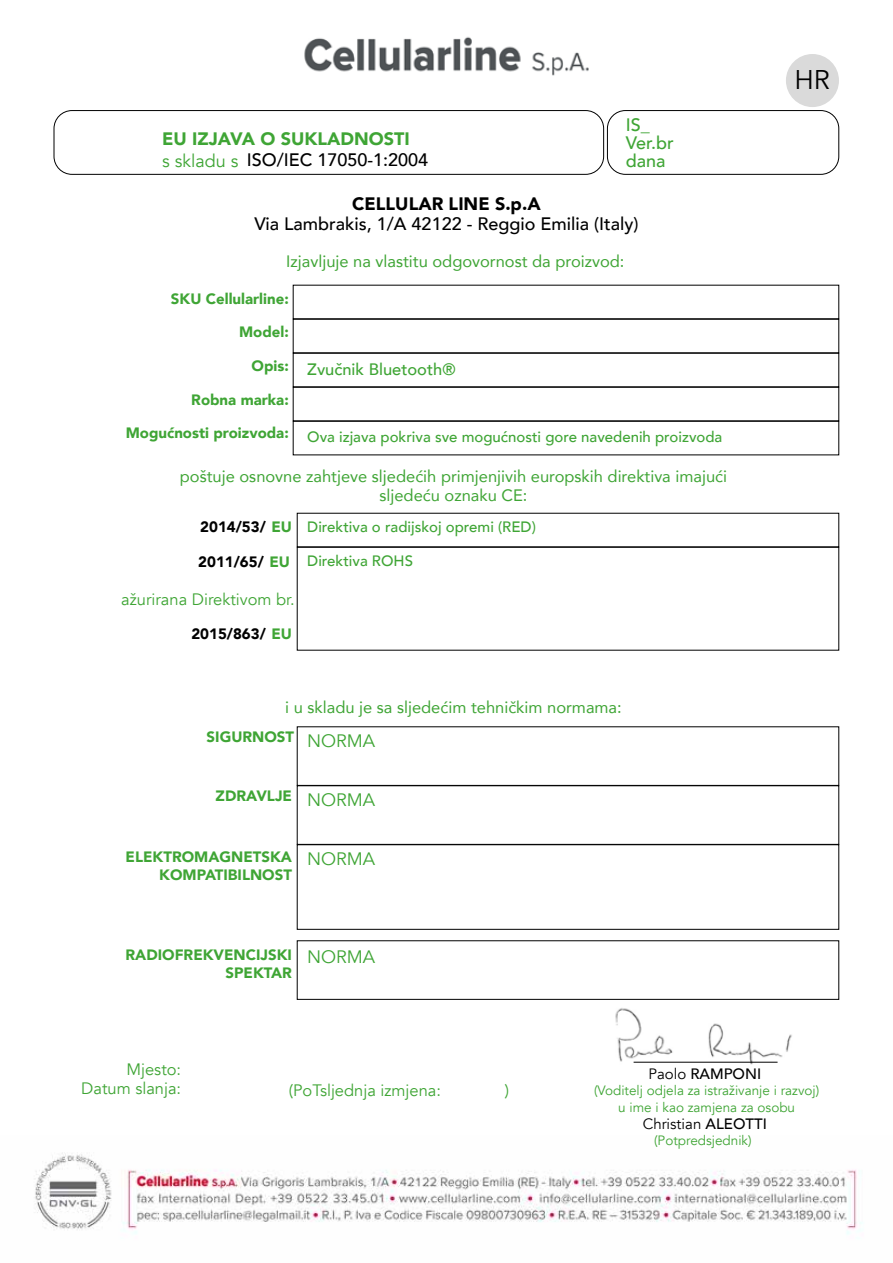
<style>
.page{position:relative;width:893px;height:1263px;background:#fff}
.page>*{position:absolute;margin:0;border:0;box-sizing:border-box;transform-origin:0 0}
.t1{font:27px "Avenir";color:#000}
.t2{font:500 18px "Avenir";color:#000}
.t3{font:18px "Avenir";color:#3fa535}
.t4{font:900 18px "Avenir";color:#3fa535}
.t5{font:900 18px "Avenir";color:#000}
.t6{font:500 18px/18px "Avenir";color:#3fa535}
.t7{font:16.5px/19.5px "Avenir";color:#3fa535;text-align:center}
.t8{font:16.5px/19.5px "Avenir";color:#3fa535;text-align:right}
.t9{font:500 16.5px "Avenir";color:#3fa535}
.t10{font:900 15px/18px "Avenir";color:#3fa535;text-align:right}
.t11{font:500 15px "Avenir";color:#3fa535}
.t12{font:900 15px "Avenir";color:#000}
.t13{font:15px "Avenir";color:#000}
.t14{font:500 15px "Avenir";color:#000}
.t15{font:13.5px/16.5px "Avenir";color:#3fa535;text-align:center}
.s1{color:#3fa535}
.s2{font-weight:400}
.s3{font-weight:500}
</style>
<div class="page">
<img style="left:53px;top:37px;width:787px;height:92px">
<img style="left:35px;top:1152px;width:827px;height:83px">
<div style="left:786px;top:54px;width:53px;height:53px;background:#dadada;border-radius:50%"></div>
<div style="left:54px;top:110px;width:550px;height:65px;border:1px solid #000;border-radius:18px"></div>
<img style="left:609px;top:999px;width:190px;height:66px">
<div style="left:607px;top:110px;width:232px;height:65px;border:1px solid #000;border-radius:18px"></div>
<div style="left:293px;top:285px;width:546px;height:34px;border:1px solid #000"></div>
<div style="left:293px;top:319px;width:546px;height:34px;border:1px solid #000"></div>
<div style="left:297px;top:547px;width:542px;height:103px;border:1px solid #000"></div>
<div style="left:293px;top:353px;width:546px;height:34px;border:1px solid #000"></div>
<div style="left:297px;top:785px;width:542px;height:59px;border:1px solid #000"></div>
<div style="left:297px;top:844px;width:542px;height:85px;border:1px solid #000"></div>
<div style="left:293px;top:387px;width:546px;height:34px;border:1px solid #000"></div>
<div style="left:293px;top:421px;width:546px;height:34px;border:1px solid #000"></div>
<hr style="left:634px;top:1062px;width:143px;height:1px;background:#000">
<p class="t6" style="left:626px;top:114px;width:50px">IS_<br>Ver.br</p>
<p class="t4" style="left:162px;top:124px;width:249px">EU IZJAVA O SUKLADNOSTI</p>
<p class="t3" style="left:162px;top:150px;width:78px">s skladu s</p>
<p class="t2" style="left:247px;top:144px;width:183px">ISO/IEC 17050-1:2004</p>
<p class="t6" style="left:626px;top:150px;width:41px">dana</p>
<p class="t5" style="left:352px;top:189px;width:190px">CELLULAR LINE S.p.A</p>
<p class="t2" style="left:255px;top:208px;width:385px">Via Lambrakis, 1/A 42122 - Reggio Emilia (Italy)</p>
<p class="t7" style="left:286px;top:251px;width:340px">Izjavljuje na vlastitu odgovornost da proizvod:</p>
<p class="t10" style="left:171px;top:289px;width:119px">SKU Cellularline:</p>
<p class="t10" style="left:239px;top:323px;width:51px">Model:</p>
<p class="t10" style="left:252px;top:356px;width:39px">Opis:</p>
<p class="t10" style="left:191px;top:390px;width:99px">Robna marka:</p>
<p class="t10" style="left:126px;top:424px;width:165px">Mogućnosti proizvoda:</p>
<p class="t7" style="left:180px;top:466px;width:549px">poštuje osnovne zahtjeve sljedećih primjenjivih europskih direktiva imajući sljedeću oznaku CE:</p>
<p class="t9" style="left:307px;top:355px;width:150px">Zvučnik Bluetooth®</p>
<p class="t11" style="left:307px;top:423px;width:417px">Ova izjava pokriva sve mogućnosti gore navedenih proizvoda</p>
<p class="t12" style="left:200px;top:514px;width:93px">2014/53/ <span class="s1">EU</span></p>
<p class="t12" style="left:198px;top:549px;width:93px">2011/65/ <span class="s1">EU</span></p>
<p class="t8" style="left:121px;top:589px;width:175px">ažurirana Direktivom br.</p>
<p class="t12" style="left:191px;top:621px;width:102px">2015/863/ <span class="s1">EU</span></p>
<p class="t11" style="left:307px;top:513px;width:230px">Direktiva o radijskoj opremi (RED)</p>
<p class="t11" style="left:307px;top:547px;width:107px">Direktiva ROHS</p>
<p class="t7" style="left:285px;top:697px;width:338px">i u skladu je sa sljedećim tehničkim normama:</p>
<p class="t10" style="left:207px;top:727px;width:89px">SIGURNOST</p>
<p class="t3" style="left:307px;top:730px;width:70px">NORMA</p>
<p class="t10" style="left:216px;top:786px;width:78px">ZDRAVLJE</p>
<p class="t3" style="left:307px;top:789px;width:70px">NORMA</p>
<p class="t10" style="left:126px;top:847px;width:168px">ELEKTROMAGNETSKA<br>KOMPATIBILNOST</p>
<p class="t3" style="left:307px;top:848px;width:70px">NORMA</p>
<p class="t10" style="left:126px;top:945px;width:168px">RADIOFREKVENCIJSKI<br>SPEKTAR</p>
<p class="t3" style="left:307px;top:946px;width:70px">NORMA</p>
<h1 class="t1" style="left:794px;top:63px;width:37px">HR</h1>
<p class="t8" style="left:81px;top:1059px;width:101px">Mjesto:<br>Datum slanja:</p>
<p class="t8" style="left:289px;top:1081px;width:154px">(PoTsljednja izmjena:</p>
<p class="t8" style="left:505px;top:1081px;width:6px">)</p>
<p class="t14" style="left:648px;top:1061px;width:114px"><span class="s2">Paolo</span> RAMPONI</p>
<p class="t13" style="left:643px;top:1115px;width:126px">Christian <span class="s3">ALEOTTI</span></p>
<p class="t15" style="left:594px;top:1083px;width:227px">(Voditelj odjela za istraživanje i razvoj) u ime i kao zamjena za osobu</p>
<p class="t15" style="left:654px;top:1133px;width:99px">(Potpredsjednik)</p>
</div>
